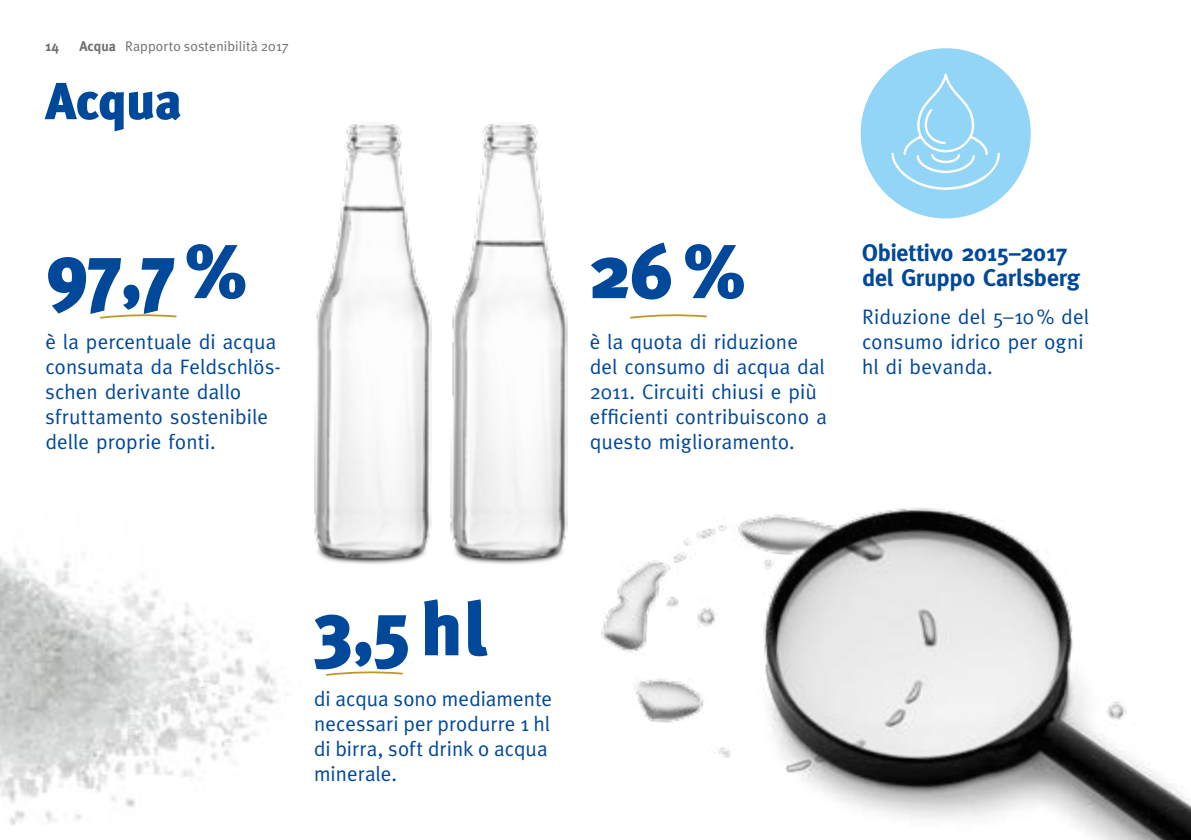
<style>
.page{position:relative;width:1191px;height:840px;background:#fff}
.page>*{position:absolute;margin:0;border:0;box-sizing:border-box;transform-origin:0 0}
.t1{font:900 76px "Meta Plus";color:#00489a}
.t2{font:900 52px "Meta Plus";letter-spacing:-.01em;color:#00489a}
.t3{font:700 24px/25px "Meta Plus";letter-spacing:-.005em;color:#00489a}
.t4{font:21px/25px "Meta Plus";letter-spacing:.01em;color:#00489a}
.t5{font:21px/25px "Meta Plus Normal";color:#00489a}
.t6{font:14px "Meta Plus Normal";letter-spacing:.005em;color:#706f6f}
.t7{font:700 14px "Meta Plus";color:#706f6f}
.s1{font-family:"Meta Plus";font-weight:700}
</style>
<div class="page">
<img style="left:0;top:550px;width:288px;height:275px">
<svg style="left:326px;top:671px;width:77px;height:5px"></svg>
<svg style="left:99px;top:314px;width:78px;height:5px"></svg>
<svg style="left:630px;top:314px;width:77px;height:5px"></svg>
<svg style="left:860px;top:48px;width:170px;height:170px"></svg>
<img style="left:601px;top:508px;width:590px;height:331px">
<img style="left:282px;top:124px;width:286px;height:463px">
<p class="t7" style="left:45px;top:38px;width:15px">14</p>
<p class="t6" style="left:79px;top:38px;width:211px"><span class="s1">Acqua</span> Rapporto sostenibilità 2017</p>
<h2 class="t2" style="left:45px;top:71px;width:138px">Acqua</h2>
<h1 class="t1" style="left:45px;top:227px;width:204px">97,7 %</h1>
<h1 class="t1" style="left:590px;top:227px;width:158px">26%</h1>
<p class="t3" style="left:862px;top:240px;width:220px">Obiettivo 2015–2017 del Gruppo Carlsberg</p>
<p class="t4" style="left:862px;top:303px;width:228px">Riduzione del 5–10% del consumo idrico per ogni hl di bevanda.</p>
<p class="t4" style="left:45px;top:329px;width:237px">è la percentuale di acqua consumata da Feldschlös&shy;schen derivante dallo sfruttamento sostenibile delle proprie fonti.</p>
<p class="t4" style="left:590px;top:329px;width:238px">è la quota di riduzione del consumo di acqua dal<br>2011. Circuiti chiusi e più efficienti contribuiscono a questo miglioramento.</p>
<h1 class="t1" style="left:314px;top:584px;width:175px">3,5 hl</h1>
<p class="t5" style="left:314px;top:686px;width:240px">di acqua sono mediamente necessari per produrre 1 hl di birra, soft drink o acqua minerale.</p>
</div>
